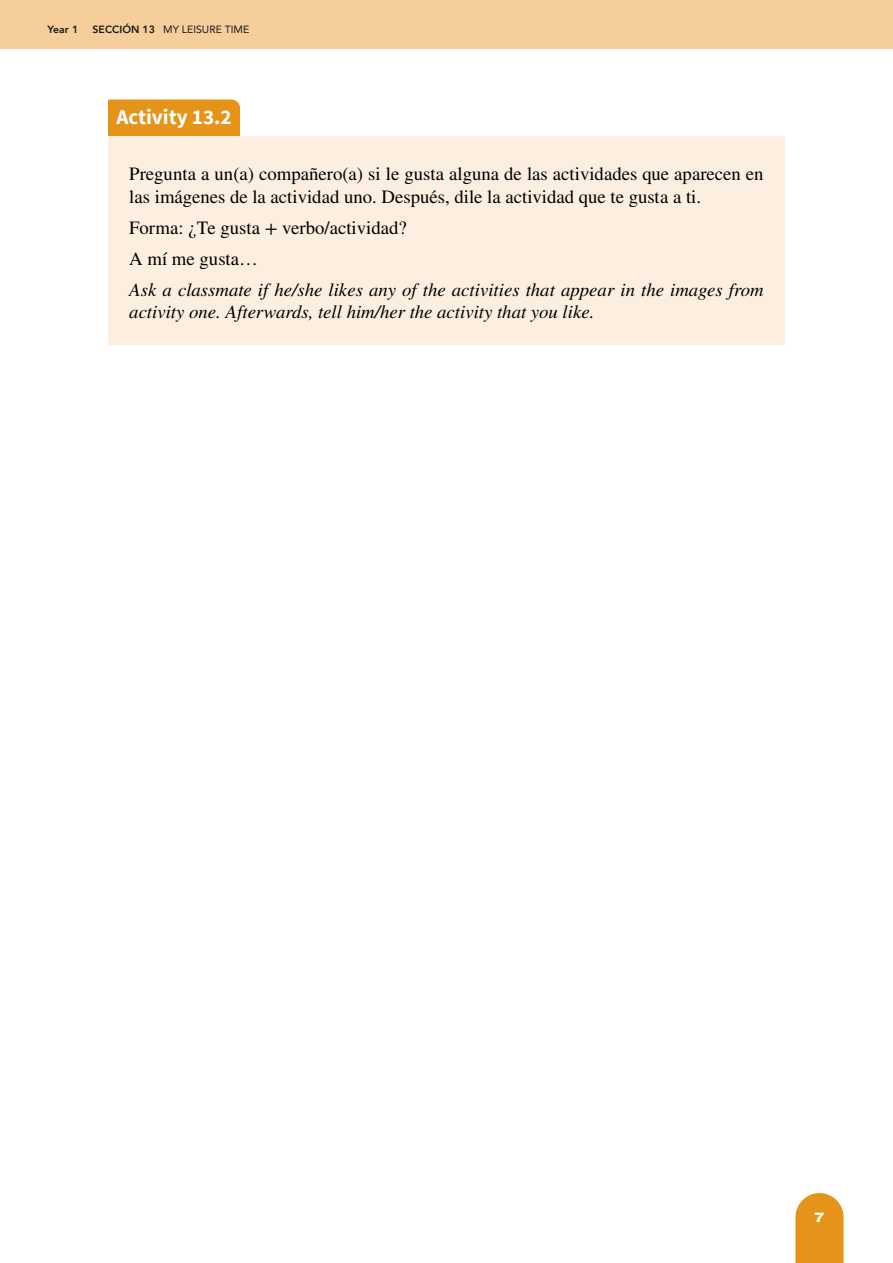
<style>
.page{position:relative;width:893px;height:1263px;background:#fff}
.page>*{position:absolute;margin:0;border:0;box-sizing:border-box;transform-origin:0 0}
.t1{font:700 21px "Source Sans Pro";color:#fff}
.t2{font:18.75px/22.5px "STIX General";color:#000}
.t3{font:italic 18.75px/22.5px "STIX General";color:#000}
.t4{font:800 13.5px "Archivo Expanded";color:#fff}
.t5{font:10.5px "Avenir";color:#1a1a1a}
.t6{font:800 10.5px "Avenir";color:#1a1a1a}
.s1{font-weight:800}
</style>
<div class="page">
<div style="left:0;top:0;width:893px;height:49px;background:#f5ce9b"></div>
<svg style="left:795px;top:1193px;width:49px;height:70px;background:#e89d2e"></svg>
<div style="left:108px;top:99px;width:132px;height:38px;background:#e69419"></div>
<div style="left:108px;top:137px;width:677px;height:92px;background:#fcefe0"></div>
<div style="left:108px;top:221px;width:677px;height:70px;background:#fcefe0"></div>
<div style="left:108px;top:252px;width:677px;height:92px;background:#fcefe0"></div>
<p class="t6" style="left:48px;top:21px;width:32px">Year 1</p>
<p class="t5" style="left:93px;top:21px;width:158px"><span class="s1">SECCIÓN 13</span> MY LEISURE TIME</p>
<p class="t1" style="left:117px;top:103px;width:116px">Activity 13.2</p>
<p class="t2" style="left:129px;top:164px;width:636px">Pregunta a un(a) compañero(a) si le gusta alguna de las actividades que aparecen en las imágenes de la actividad uno. Después, dile la actividad que te gusta a ti.</p>
<p class="t2" style="left:129px;top:213px;width:279px;line-height:31px">Forma: ¿Te gusta + verbo/actividad?<br>A mí me gusta…</p>
<p class="t3" style="left:129px;top:278px;width:636px">Ask a classmate if he/she likes any of the activities that appear in the images from activity one. Afterwards, tell him/her the activity that you like.</p>
<p class="t4" style="left:815px;top:1207px;width:11px">7</p>
</div>
